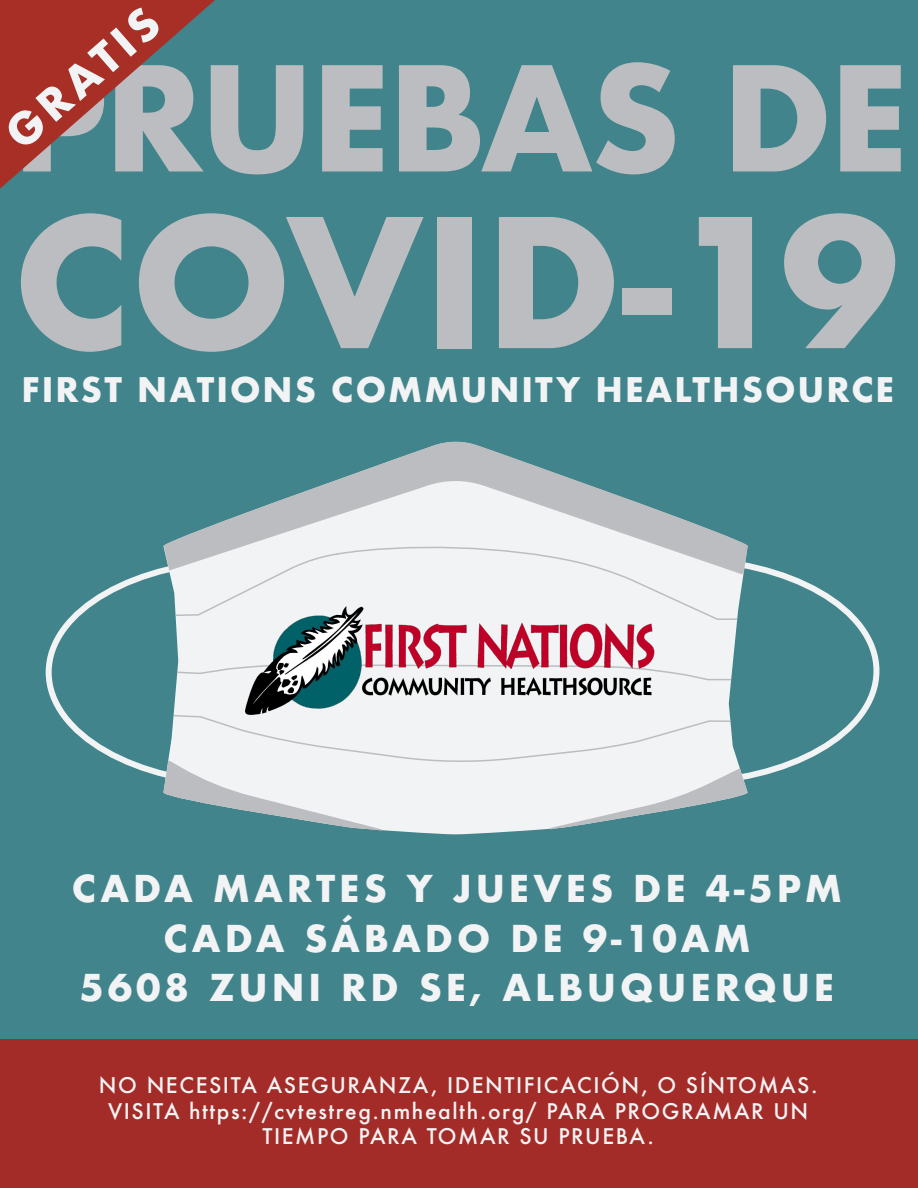
<style>
.page{position:relative;width:918px;height:1188px;background:#41848b}
.page>*{position:absolute;margin:0;border:0;box-sizing:border-box;transform-origin:0 0}
.t1{font:700 174px "Futura";color:#bcbdc0}
.t2{font:700 141px "Futura";letter-spacing:-.025em;color:#bcbdc0}
.t3{font:700 42px "Futura";color:#f2f3f4}
.t4{font:700 36px/49.5px "Futura";letter-spacing:.105em;color:#f2f3f4;text-align:center}
.t5{font:700 33px "Futura";letter-spacing:.06em;color:#f2f3f4}
.t6{font:500 21px/25.2px "Futura";letter-spacing:.075em;color:#f2f3f4;text-align:center}
</style>
<div class="page">
<div style="left:0;top:1039px;width:918px;height:149px;background:#a42c28"></div>
<svg style="left:163px;top:545px;width:581px;height:289px;fill:#f2f3f4"></svg>
<svg style="left:176px;top:665px;width:557px;height:16px;background:#eaeced"></svg>
<div style="left:174px;top:576px;width:565px;height:45px;background:#f2f3f4"></div>
<svg style="left:167px;top:574px;width:577px;height:2px"></svg>
<svg style="left:164px;top:441px;width:584px;height:133px"></svg>
<svg style="left:163px;top:714px;width:585px;height:118px;background:#d6dfe1"></svg>
<svg style="left:0;top:0;width:215px;height:189px"></svg>
<img style="left:246px;top:607px;width:408px;height:107px">
<h3 class="t3" style="left:-8px;top:117px;width:189px;rotate:-41deg">GRATIS</h3>
<h2 class="t2" style="left:12px;top:17px;width:899px">PRUEBAS DE</h2>
<h1 class="t1" style="left:13px;top:157px;width:887px">COVID-19</h1>
<h3 class="t5" style="left:22px;top:366px;width:874px">FIRST NATIONS COMMUNITY HEALTHSOURCE</h3>
<h3 class="t4" style="left:72px;top:864px;width:772px">CADA MARTES Y JUEVES DE 4-5PM<br>CADA SÁBADO DE 9-10AM<br>5608 ZUNI RD SE, ALBUQUERQUE</h3>
<p class="t6" style="left:99px;top:1073px;width:720px">NO NECESITA ASEGURANZA, IDENTIFICACIÓN, O SÍNTOMAS.<br>VISITA https://cvtestreg.nmhealth.org/ PARA PROGRAMAR UN<br>TIEMPO PARA TOMAR SU PRUEBA.</p>
</div>
